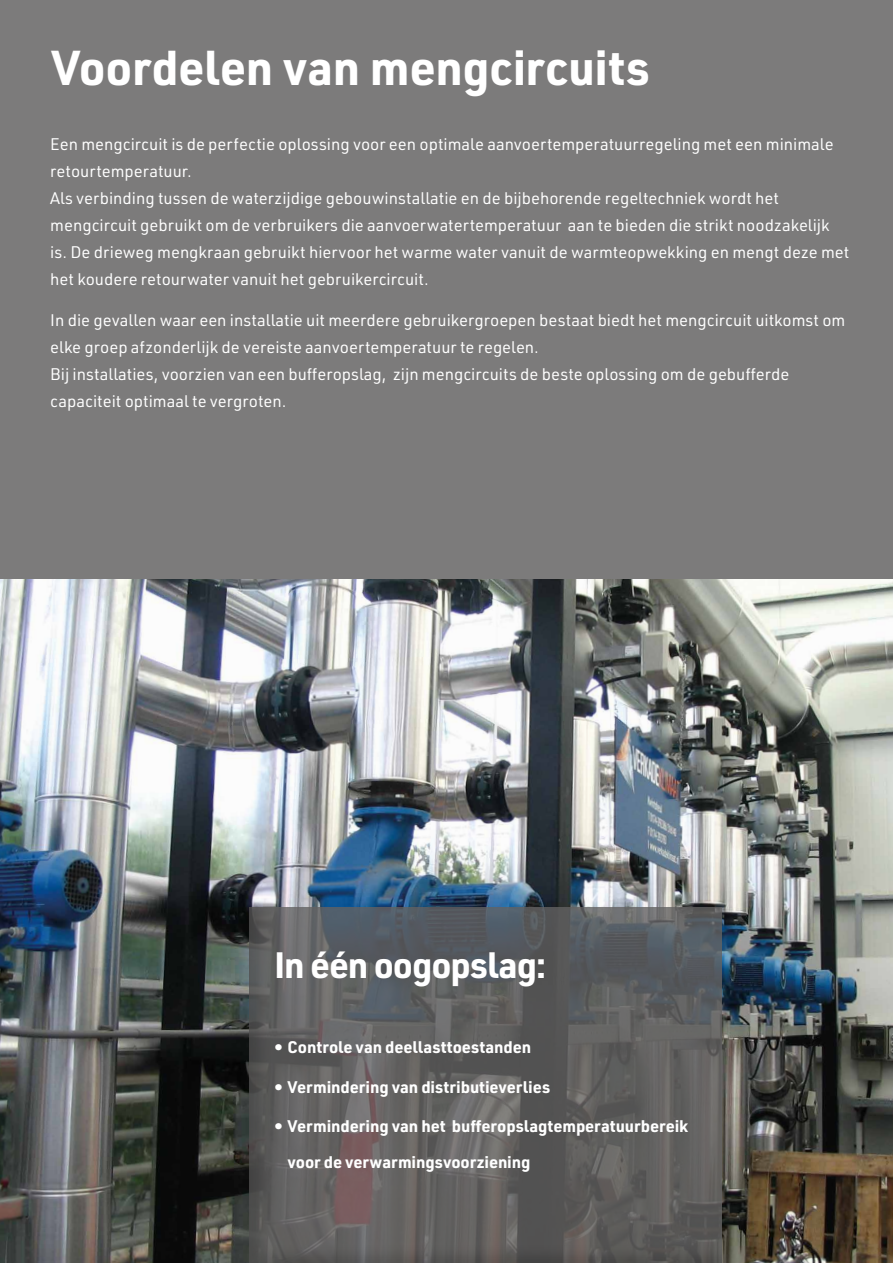
<style>
.page{position:relative;width:893px;height:1263px;background:#fff}
.page>*{position:absolute;margin:0;border:0;box-sizing:border-box;transform-origin:0 0}
.t1{font:700 48px "URWDIN";letter-spacing:-.01em;color:#fff}
.t2{font:700 36px "URWDIN";letter-spacing:-.03em;color:#fff}
.t3{font:16.5px/27px "URWDIN";color:#fff}
.t4{font:700 16.5px/36px "URWDIN";letter-spacing:-.005em;color:#fff}
</style>
<div class="page">
<img style="left:0;top:578px;width:893px;height:685px">
<div style="left:0;top:0;width:893px;height:578px;background:#7c7b7b"></div>
<div style="left:248px;top:906px;width:475px;height:357px;background:#000;opacity:.2"></div>
<h1 class="t1" style="left:51px;top:35px;width:600px">Voordelen van mengcircuits</h1>
<p class="t3" style="left:50px;top:130px;width:801px">Een mengcircuit is de perfectie oplossing voor een optimale aanvoertemperatuurregeling met een minimale retourtemperatuur.<br>Als verbinding tussen de waterzijdige gebouwinstallatie en de bijbehorende regeltechniek wordt het mengcircuit gebruikt om de verbruikers die aanvoerwatertemperatuur aan te bieden die strikt noodzakelijk is. De drieweg mengkraan gebruikt hiervoor het warme water vanuit de warmteopwekking en mengt deze met het koudere retourwater vanuit het gebruikercircuit.</p>
<p class="t3" style="left:50px;top:306px;width:797px">In die gevallen waar een installatie uit meerdere gebruikergroepen bestaat biedt het mengcircuit uitkomst om elke groep afzonderlijk de vereiste aanvoertemperatuur te regelen.<br>Bij installaties, voorzien van een bufferopslag, zijn mengcircuits de beste oplossing om de gebufferde capaciteit optimaal te vergroten.</p>
<h2 class="t2" style="left:274px;top:940px;width:274px">In één oogopslag:</h2>
<p class="t4" style="left:274px;top:1028px;width:259px">• Controle van deellasttoestanden</p>
<p class="t4" style="left:274px;top:1068px;width:278px">• Vermindering van distributieverlies</p>
<p class="t4" style="left:288px;top:1107px;width:402px;text-indent:-13px">• Vermindering van het bufferopslagtemperatuurbereik voor de verwarmingsvoorziening</p>
</div>
